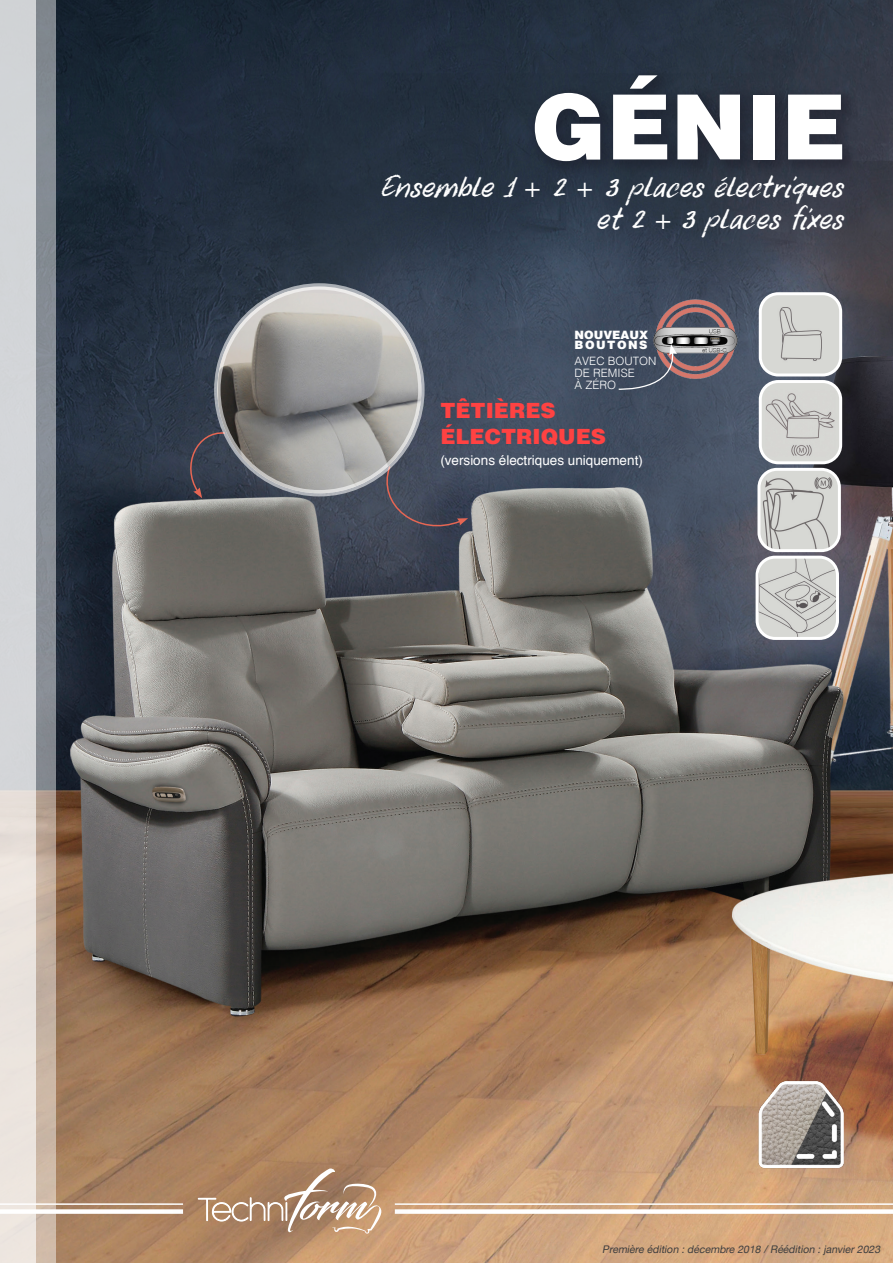
<style>
.page{position:relative;width:893px;height:1263px;background:#fff}
.page>*{position:absolute;margin:0;border:0;box-sizing:border-box;transform-origin:0 0}
.t1{font:900 90px "Helvetica";color:#fff}
.t2{font:italic 28.5px/31.5px "DK Uncle Oscar";color:#fff;text-align:right}
.t3{font:900 21px/25.5px "Helvetica";color:#ff4242}
.t4{font:13.5px "Helvetica";color:#fff}
.t5{font:300 11.55px/12px "Helvetica";color:#fff}
.t6{font:900 11.55px/10.5px "Helvetica";color:#fff}
.t7{font:italic 10.5px "Helvetica Neue";color:#3e3e3f}
.s1{font-family:"Helvetica";font-weight:300;font-style:normal}
</style>
<div class="page">
<img style="left:56px;top:0;width:837px;height:1263px">
<hr style="left:395px;top:1203px;width:498px;height:2px;background:#fff">
<div style="left:395px;top:1209px;width:498px;height:5px;background:#fff"></div>
<hr style="left:0;top:1203px;width:183px;height:2px;background:#fff">
<div style="left:0;top:1209px;width:183px;height:5px;background:#fff"></div>
<svg style="left:35px;top:0;width:21px;height:1263px;background:#a6a3a2"></svg>
<div style="left:0;top:0;width:35px;height:1263px;background:linear-gradient(to bottom,#cacfd5,#eee6df)"></div>
<div style="left:761px;top:294px;width:100px;height:101px;background:#6d6c8c;opacity:.12"></div>
<img style="left:760px;top:294px;width:81px;height:80px">
<div style="left:759px;top:292px;width:83px;height:84px;border:3px solid #fff;border-radius:18px"></div>
<div style="left:761px;top:382px;width:100px;height:101px;background:#6d6c8c;opacity:.12"></div>
<img style="left:760px;top:382px;width:81px;height:80px">
<div style="left:759px;top:380px;width:83px;height:84px;border:3px solid #fff;border-radius:18px"></div>
<div style="left:761px;top:1084px;width:101px;height:103px;background:#6d6c8c;opacity:.12"></div>
<img style="left:758px;top:1079px;width:88px;height:92px">
<div style="left:148px;top:1122px;width:280px;height:141px;background:#000007;opacity:.41"></div>
<svg style="left:198px;top:1168px;width:183px;height:65px;background:#b59276"></svg>
<div style="left:760px;top:470px;width:100px;height:101px;background:#6d6c8c;opacity:.12"></div>
<img style="left:759px;top:470px;width:79px;height:80px">
<div style="left:757px;top:468px;width:84px;height:84px;border:3px solid #fff;border-radius:18px"></div>
<svg style="left:181px;top:431px;width:46px;height:67px;background:#3c3e4c"></svg>
<svg style="left:376px;top:465px;width:92px;height:73px;background:#444858"></svg>
<img style="left:217px;top:291px;width:204px;height:202px">
<div style="left:214px;top:283px;width:211px;height:213px;border:6px solid #fff;border-radius:50%"></div>
<div style="left:758px;top:558px;width:100px;height:101px;background:#6d6c8c;opacity:.12"></div>
<img style="left:758px;top:557px;width:78px;height:81px">
<div style="left:756px;top:556px;width:83px;height:84px;border:3px solid #fff;border-radius:18px"></div>
<img style="left:652px;top:295px;width:87px;height:85px">
<svg style="left:617px;top:344px;width:60px;height:48px;background:#545968"></svg>
<div style="left:525px;top:66px;width:335px;height:113px;background:#14111d;opacity:.35"></div>
<h1 class="t1" style="left:531px;top:68px;width:316px">GÉNIE</h1>
<h2 class="t2" style="left:379px;top:173px;width:465px">Ensemble 1 <span class="s1">+</span> 2 <span class="s1">+</span> 3 places électriques et 2 <span class="s1">+</span> 3 places fixes</h2>
<p class="t6" style="left:575px;top:329px;width:75px">NOUVEAUX<br>BOUTONS</p>
<p class="t5" style="left:575px;top:354px;width:83px">AVEC BOUTON<br>DE REMISE<br>À ZÉRO</p>
<h3 class="t3" style="left:440px;top:398px;width:167px">TÊTIÈRES<br>ÉLECTRIQUES</h3>
<p class="t4" style="left:440px;top:450px;width:204px">(versions électriques uniquement)</p>
<p class="t7" style="left:602px;top:1241px;width:282px">Première édition :décembre 2018 /Réédition :janvier2023</p>
</div>
